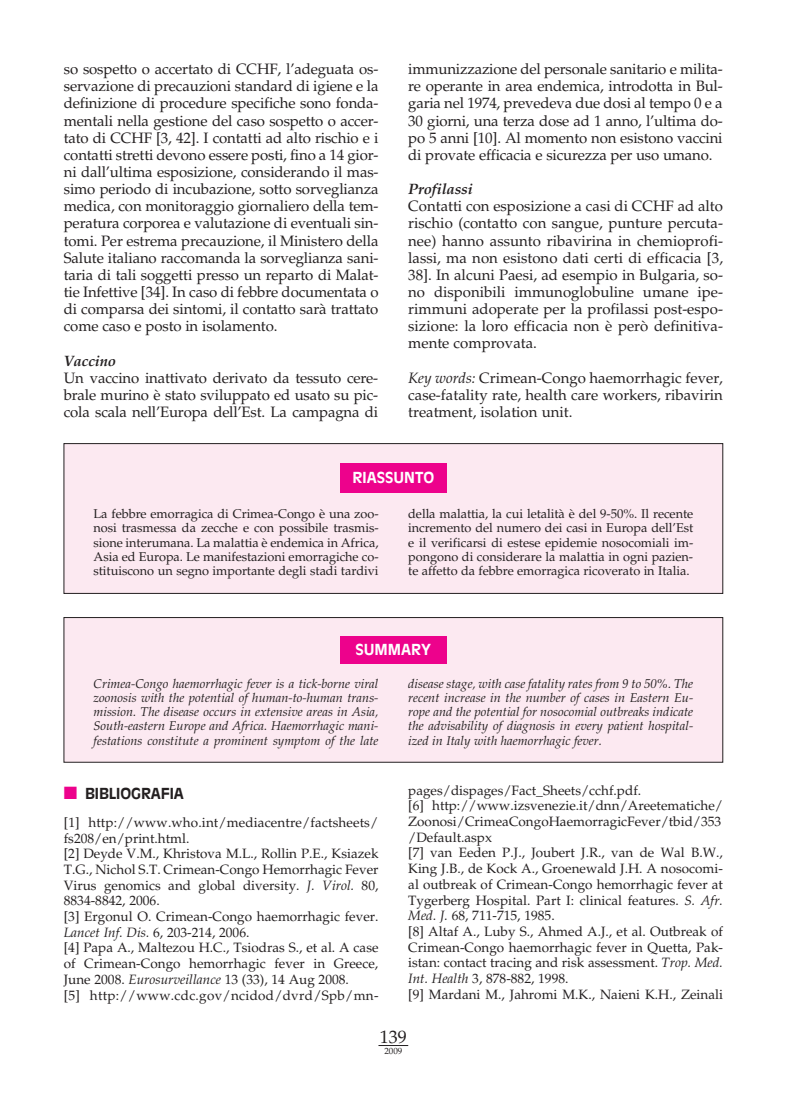
<style>
.page{position:relative;width:808px;height:1106px;background:#fff}
.page>*{position:absolute;margin:0;border:0;box-sizing:border-box;transform-origin:0 0}
.t1{font:18px "Palatino";color:#231f20}
.t2{font:15px/17.1px "Palatino";letter-spacing:-.01em;color:#231f20;text-align:justify}
.t3{font:italic 700 15px "Palatino";letter-spacing:-.01em;color:#231f20}
.t4{font:700 15px "Antique Olive";color:#fff}
.t5{font:700 15px "Antique Olive";letter-spacing:-.005em;color:#231f20}
.t6{font:13.5px/15.8px "Palatino";color:#231f20}
.t7{font:italic 12.75px/14.2px "Palatino";color:#231f20;text-align:justify}
.t8{font:12.75px/14.2px "Palatino";letter-spacing:-.005em;color:#231f20;text-align:justify}
.t9{font:9px "Palatino";color:#231f20}
.s1{font-style:italic}
.s2{color:#ed028c}
</style>
<div class="page">
<hr style="left:378px;top:1045px;width:30px;height:1px;background:#231f20">
<div style="left:64px;top:443px;width:659px;height:150px;background:#fce9f1"></div>
<div style="left:64px;top:443px;width:659px;height:150px;border:1px solid #231f20"></div>
<div style="left:340px;top:463px;width:107px;height:29px;background:#ed028c"></div>
<div style="left:64px;top:617px;width:659px;height:145px;background:#fce9f1"></div>
<div style="left:64px;top:617px;width:659px;height:145px;border:1px solid #231f20"></div>
<div style="left:340px;top:636px;width:107px;height:27px;background:#ed028c"></div>
<p class="t2" style="left:64px;top:62px;width:316px">so sospetto o accertato di CCHF, l’adeguata os&shy;servazione di precauzioni standard di igiene e la definizione di procedure specifiche sono fonda&shy;mentali nella gestione del caso sospetto o accer&shy;tato di CCHF [3, 42]. I contatti ad alto rischio e i contatti stretti devono essere posti, fino a 14 gior&shy;ni dall’ultima esposizione, considerando il mas&shy;simo periodo di incubazione, sotto sorveglianza medica, con monitoraggio giornaliero della tem&shy;peratura corporea e valutazione di eventuali sin&shy;tomi. Per estrema precauzione, il Ministero della Salute italiano raccomanda la sorveglianza sani&shy;taria di tali soggetti presso un reparto di Malat&shy;tie Infettive [34]. In caso di febbre documentata o di comparsa dei sintomi, il contatto sarà trattato come caso e posto in isolamento.</p>
<p class="t3" style="left:64px;top:355px;width:54px">Vaccino</p>
<p class="t2" style="left:64px;top:371px;width:316px">Un vaccino inattivato derivato da tessuto cere&shy;brale murino è stato sviluppato ed usato su pic&shy;cola scala nell’Europa dell’Est. La campagna di</p>
<p class="t2" style="left:408px;top:62px;width:316px">immunizzazione del personale sanitario e milita&shy;re operante in area endemica, introdotta in Bul&shy;garia nel 1974, prevedeva due dosi al tempo 0 e a 30 giorni, una terza dose ad 1 anno, l’ultima do&shy;po 5 anni [10]. Al momento non esistono vaccini di provate efficacia e sicurezza per uso umano.</p>
<p class="t3" style="left:408px;top:183px;width:66px">Profilassi</p>
<p class="t2" style="left:408px;top:199px;width:316px">Contatti con esposizione a casi di CCHF ad alto rischio (contatto con sangue, punture percuta&shy;nee) hanno assunto ribavirina in chemioprofi&shy;lassi, ma non esistono dati certi di efficacia [3, 38]. In alcuni Paesi, ad esempio in Bulgaria, so&shy;no disponibili immunoglobuline umane ipe&shy;rimmuni adoperate per la profilassi post-espo&shy;sizione: la loro efficacia non è però definitiva&shy;mente comprovata.</p>
<p class="t2" style="left:408px;top:371px;width:316px"><span class="s1">Key words:</span> Crimean-Congo haemorrhagic fever, case-fatality rate, health care workers, ribavirin treatment, isolation unit.</p>
<p class="t4" style="left:352px;top:471px;width:83px">RIASSUNTO</p>
<p class="t8" style="left:94px;top:508px;width:287px">La febbre emorragica di Crimea-Congo è una zoo&shy;nosi trasmessa da zecche e con possibile trasmis&shy;sione interumana. La malattia è endemica in Africa, Asia ed Europa. Le manifestazioni emorragiche co&shy;stituiscono un segno importante degli stadi tardivi</p>
<p class="t8" style="left:408px;top:508px;width:286px">della malattia, la cui letalità è del 9-50%. Il recente incremento del numero dei casi in Europa dell’Est e il verificarsi di estese epidemie nosocomiali im&shy;pongono di considerare la malattia in ogni pazien&shy;te affetto da febbre emorragica ricoverato in Italia.</p>
<p class="t4" style="left:355px;top:643px;width:77px">SUMMARY</p>
<p class="t7" style="left:94px;top:677px;width:286px">Crimea-Congo haemorrhagic fever is a tick-borne viral zoonosis with the potential of human-to-human trans&shy;mission. The disease occurs in extensive areas in Asia, South-eastern Europe and Africa. Haemorrhagic mani&shy;festations constitute a prominent symptom of the late</p>
<p class="t7" style="left:408px;top:677px;width:286px">disease stage, with case fatality rates from 9 to 50%. The recent increase in the number of cases in Eastern Eu&shy;rope and the potential for nosocomial outbreaks indicate the advisability of diagnosis in every patient hospital&shy;ized in Italy with haemorrhagic fever.</p>
<p class="t5" style="left:64px;top:787px;width:122px"><span class="s2">■</span> BIBLIOGRAFIA</p>
<p class="t6" style="left:64px;top:816px;width:316px">[1] http://www.who.int/mediacentre/factsheets/ fs208/en/print.html.<br>[2] Deyde V.M., Khristova M.L., Rollin P.E., Ksiazek T.G., Nichol S.T. Crimean-Congo Hemorrhagic Fever Virus genomics and global diversity. <span class="s1">J. Virol.</span> 80, 8834-8842, 2006.<br>[3] Ergonul O. Crimean-Congo haemorrhagic fever.<br><span class="s1">Lancet Inf. Dis.</span> 6, 203-214, 2006.<br>[4] Papa A., Maltezou H.C., Tsiodras S., et al. A case of Crimean-Congo hemorrhagic fever in Greece, June 2008. <span class="s1">Eurosurveillance</span> 13 (33), 14 Aug 2008.<br>[5] http://www.cdc.gov/ncidod/dvrd/Spb/mn-</p>
<p class="t6" style="left:408px;top:783px;width:316px">pages/dispages/Fact_Sheets/cchf.pdf.<br>[6] http://www.izsvenezie.it/dnn/Areetematiche/ Zoonosi/CrimeaCongoHaemorragicFever/tbid/353 /Default.aspx<br>[7] van Eeden P.J., Joubert J.R., van de Wal B.W., King J.B., de Kock A., Groenewald J.H. A nosocomi&shy;al outbreak of Crimean-Congo hemorrhagic fever at Tygerberg Hospital. Part I: clinical features. <span class="s1">S. Afr.<br>Med. J.</span> 68, 711-715, 1985.<br>[8] Altaf A., Luby S., Ahmed A.J., et al. Outbreak of Crimean-Congo haemorrhagic fever in Quetta, Pak&shy;istan: contact tracing and risk assessment. <span class="s1">Trop. Med.<br>Int. Health</span> 3, 878-882, 1998.<br>[9] Mardani M., Jahromi M.K., Naieni K.H., Zeinali</p>
<p class="t1" style="left:380px;top:1030px;width:28px">139</p>
<p class="t9" style="left:384px;top:1047px;width:19px">2009</p>
</div>
